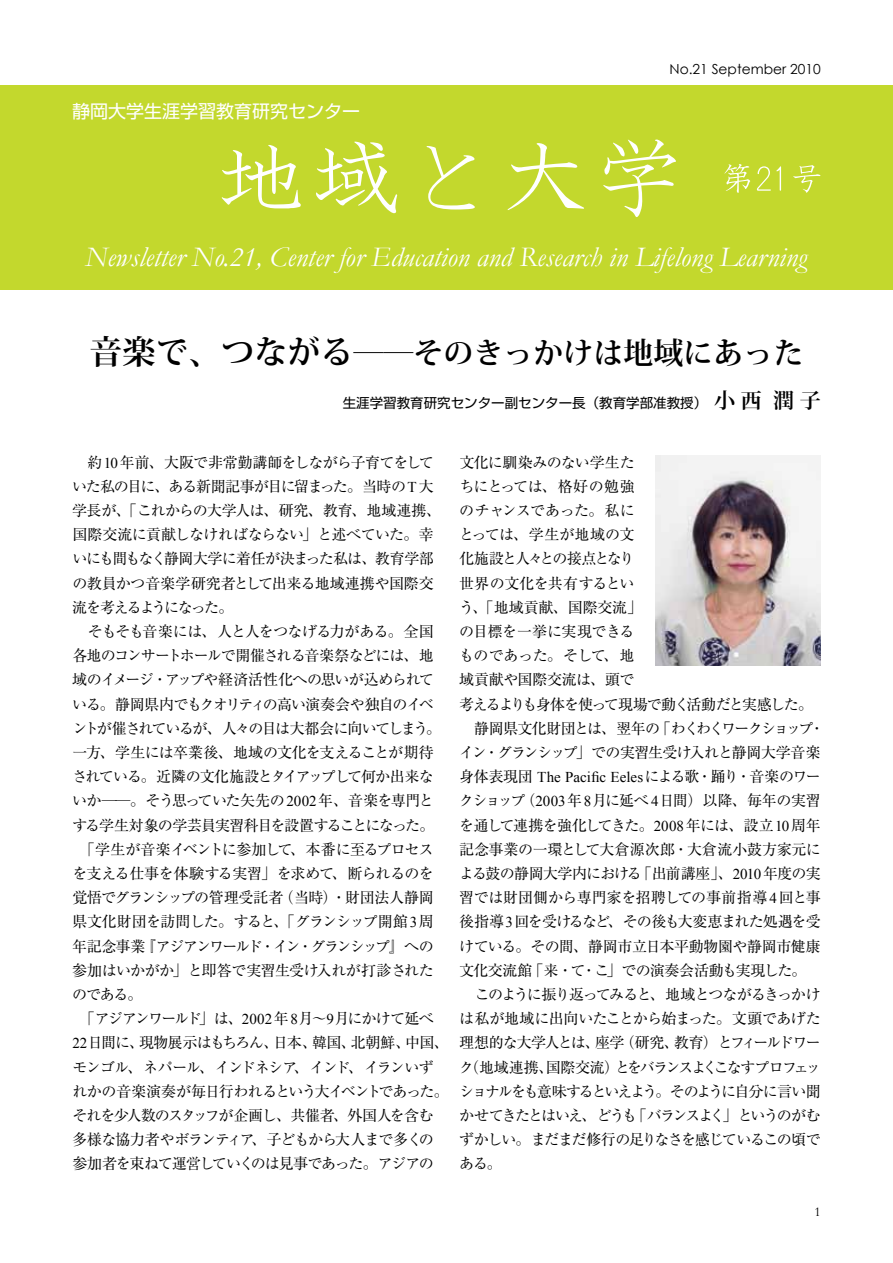
<style>
.page{position:relative;width:893px;height:1263px;background:#fff}
.page>*{position:absolute;margin:0;border:0;box-sizing:border-box;transform-origin:0 0}
.t1{font:700 30px "Koz Min Pro";color:#000}
.t2{font:italic 28.5px "Garamond";color:#fff}
.t3{font:18px "Shin Go Pro";color:#fff}
.t4{font:15px/24.2px "Ryumin Pro";letter-spacing:-.06em;color:#000}
.t5{font:15px "Ryumin Pro";letter-spacing:-.035em;color:#000}
.t6{font:15px "Ryumin Pro";letter-spacing:-.03em;color:#000}
.t7{font:15px "Ryumin Pro";letter-spacing:-.02em;color:#000}
.t8{font:15px "Ryumin Pro";letter-spacing:-.085em;color:#000}
.t9{font:15px "Ryumin Pro";letter-spacing:-.115em;color:#000}
.t10{font:15px "Ryumin Pro";letter-spacing:-.11em;color:#000}
.t11{font:15px "Ryumin Pro";letter-spacing:-.04em;color:#000}
.t12{font:15px "Ryumin Pro";letter-spacing:-.12em;color:#000}
.t13{font:15px "Ryumin Pro";letter-spacing:-.09em;color:#000}
.t14{font:15px "Ryumin Pro";letter-spacing:-.135em;color:#000}
.t15{font:15px "Ryumin Pro";letter-spacing:-.125em;color:#000}
.t16{font:15px "Ryumin Pro";letter-spacing:-.025em;color:#000}
.t17{font:15px "Ryumin Pro";letter-spacing:-.1em;color:#000}
.t18{font:15px "Ryumin Pro";letter-spacing:-.095em;color:#000}
.t19{font:15px "Ryumin Pro";letter-spacing:-.015em;color:#000}
.t20{font:15px "Ryumin Pro";letter-spacing:-.13em;color:#000}
.t21{font:15px "Ryumin Pro";letter-spacing:-.01em;color:#000}
.t22{font:13.8px "Century Gothic";color:#000}
.t23{font:13.5px "Shin Go Pro";color:#000}
.t24{font:13.5px "Garamond";color:#000}
.s1{font-size:33px}
.s2{font-family:"Koz Min Pro";font-weight:700;font-size:21px}
.s3{font-family:"Times New Roman"}
</style>
<div class="page">
<div style="left:0;top:85px;width:893px;height:204px;background:#c3d82d"></div>
<svg style="left:222px;top:139px;width:454px;height:78px"></svg>
<svg style="left:724px;top:164px;width:97px;height:29px"></svg>
<img style="left:656px;top:455px;width:165px;height:211px">
<p class="t3" style="left:72px;top:96px;width:289px">静岡大学生涯学習教育研究センター</p>
<p class="t22" style="left:669px;top:60px;width:153px">No.21 September 2010</p>
<h2 class="t2" style="left:85px;top:238px;width:724px">Newsletter No.21, Center for Education and Research in Lifelong Learning</h2>
<h1 class="t1" style="left:89px;top:331px;width:716px"><span class="s1">音楽で、つながる</span>――そのきっかけは地域にあった</h1>
<p class="t23" style="left:343px;top:391px;width:479px">生涯学習教育研究センター副センター長（教育学部准教授）　<span class="s2">小 西 潤 子</span></p>
<p class="t4" style="left:72px;top:449px;width:370px;text-indent:15px">約<span class="s3">10</span> 年前、大阪で非常勤講師をしながら子育てをしていた私の目に、ある新聞記事が目に留まった。当時の <span class="s3">T</span> 大学長が、「これからの大学人は、研究、教育、地域連携、国際交流に貢献しなければならない」と述べていた。幸いにも間もなく静岡大学に着任が決まった私は、教育学部の教員かつ音楽学研究者として出来る地域連携や国際交流を考えるようになった。</p>
<p class="t11" style="left:88px;top:620px;width:347px">そもそも音楽には、人と人をつなげる力がある。全国</p>
<p class="t4" style="left:72px;top:642px;width:363px">各地のコンサートホールで開催される音楽祭などには、地</p>
<p class="t4" style="left:72px;top:667px;width:363px">域のイメージ・アップや経済活性化への思いが込められて</p>
<p class="t4" style="left:72px;top:691px;width:363px">いる。静岡県内でもクオリティの高い演奏会や独自のイベ</p>
<p class="t9" style="left:72px;top:716px;width:370px">ントが催されているが、人々の目は大都会に向いてしまう。</p>
<p class="t4" style="left:72px;top:739px;width:363px">一方、学生には卒業後、地域の文化を支えることが期待</p>
<p class="t4" style="left:72px;top:763px;width:363px">されている。近隣の文化施設とタイアップして何か出来な</p>
<p class="t4" style="left:72px;top:788px;width:363px">いか──。そう思っていた矢先の<span class="s3">2002</span>年、音楽を専門と</p>
<p class="t4" style="left:72px;top:812px;width:364px">する学生対象の学芸員実習科目を設置することになった。</p>
<p class="t5" style="left:80px;top:837px;width:355px">「学生が音楽イベントに参加して、本番に至るプロセス</p>
<p class="t5" style="left:72px;top:861px;width:363px">を支える仕事を体験する実習」を求めて、断られるのを</p>
<p class="t16" style="left:72px;top:886px;width:363px">覚悟でグランシップの管理受託者（当時）・財団法人静岡</p>
<p class="t4" style="left:72px;top:909px;width:363px">県文化財団を訪問した。すると、「グランシップ開館 <span class="s3">3</span>周</p>
<p class="t9" style="left:72px;top:934px;width:363px">年記念事業『アジアンワールド・イン・グランシップ』への</p>
<p class="t6" style="left:72px;top:958px;width:363px">参加はいかがか」と即答で実習生受け入れが打診された</p>
<p class="t4" style="left:72px;top:981px;width:72px">のである。</p>
<p class="t10" style="left:80px;top:1007px;width:355px">「アジアンワールド」は、<span class="s3">2002</span> 年 <span class="s3">8</span>月～<span class="s3">9</span>月にかけて延べ</p>
<p class="t4" style="left:72px;top:1030px;width:378px"><span class="s3">22</span>日間に、現物展示はもちろん、日本、韓国、北朝鮮、中国、</p>
<p class="t17" style="left:72px;top:1055px;width:363px">モンゴル、ネパール、インドネシア、インド、イランいず</p>
<p class="t4" style="left:72px;top:1078px;width:378px">れかの音楽演奏が毎日行われるという大イベントであった。</p>
<p class="t4" style="left:72px;top:1102px;width:363px">それを少人数のスタッフが企画し、共催者、外国人を含む</p>
<p class="t4" style="left:72px;top:1126px;width:363px">多様な協力者やボランティア、子どもから大人まで多くの</p>
<p class="t8" style="left:72px;top:1152px;width:363px">参加者を束ねて運営していくのは見事であった。アジアの</p>
<p class="t19" style="left:459px;top:450px;width:177px">文化に馴染みのない学生た</p>
<p class="t5" style="left:459px;top:474px;width:177px">ちにとっては、格好の勉強</p>
<p class="t7" style="left:459px;top:499px;width:177px">のチャンスであった。私に</p>
<p class="t21" style="left:459px;top:523px;width:177px">とっては、学生が地域の文</p>
<p class="t20" style="left:459px;top:547px;width:177px">化施設と人々との接点となり</p>
<p class="t7" style="left:459px;top:571px;width:177px">世界の文化を共有するとい</p>
<p class="t19" style="left:459px;top:595px;width:184px">う、「地域貢献、国際交流」</p>
<p class="t6" style="left:459px;top:620px;width:177px">の目標を一挙に実現できる</p>
<p class="t11" style="left:459px;top:644px;width:177px">ものであった。そして、地</p>
<p class="t7" style="left:459px;top:668px;width:177px">域貢献や国際交流は、頭で</p>
<p class="t18" style="left:459px;top:692px;width:355px">考えるよりも身体を使って現場で動く活動だと実感した。</p>
<p class="t10" style="left:474px;top:716px;width:352px">静岡県文化財団とは、翌年の「わくわくワークショップ・</p>
<p class="t4" style="left:459px;top:739px;width:363px">イン・グランシップ」での実習生受け入れと静岡大学音楽</p>
<p class="t4" style="left:459px;top:763px;width:363px">身体表現団 <span class="s3">The Pacific Eeles</span>による歌・踊り・音楽のワー</p>
<p class="t4" style="left:459px;top:788px;width:363px">クショップ（<span class="s3">2003</span>年<span class="s3">8</span>月に延べ<span class="s3">4</span>日間）以降、毎年の実習</p>
<p class="t4" style="left:459px;top:812px;width:363px">を通して連携を強化してきた。<span class="s3">2008</span> 年には、設立<span class="s3">10</span>周年</p>
<p class="t7" style="left:459px;top:837px;width:363px">記念事業の一環として大倉源次郎・大倉流小鼓方家元に</p>
<p class="t4" style="left:459px;top:860px;width:363px">よる鼓の静岡大学内における「出前講座」、<span class="s3">2010</span> 年度の実</p>
<p class="t7" style="left:459px;top:886px;width:363px">習では財団側から専門家を招聘しての事前指導 <span class="s3">4</span>回と事</p>
<p class="t4" style="left:459px;top:909px;width:363px">後指導 <span class="s3">3</span>回を受けるなど、その後も大変恵まれた処遇を受</p>
<p class="t5" style="left:459px;top:934px;width:363px">けている。その間、静岡市立日本平動物園や静岡市健康</p>
<p class="t6" style="left:459px;top:958px;width:349px">文化交流館「来・て・こ」での演奏会活動も実現した。</p>
<p class="t8" style="left:475px;top:982px;width:347px">このように振り返ってみると、地域とつながるきっかけ</p>
<p class="t6" style="left:459px;top:1007px;width:363px">は私が地域に出向いたことから始まった。文頭であげた</p>
<p class="t13" style="left:459px;top:1031px;width:363px">理想的な大学人とは、座学（研究、教育）とフィールドワー</p>
<p class="t12" style="left:459px;top:1055px;width:363px">ク（地域連携、国際交流）とをバランスよくこなすプロフェッ</p>
<p class="t14" style="left:459px;top:1079px;width:363px">ショナルをも意味するといえよう。そのように自分に言い聞</p>
<p class="t15" style="left:459px;top:1103px;width:363px">かせてきたとはいえ、どうも「バランスよく」というのがむ</p>
<p class="t8" style="left:459px;top:1128px;width:363px">ずかしい。まだまだ修行の足りなさを感じているこの頃で</p>
<p class="t4" style="left:459px;top:1150px;width:44px">ある。</p>
<p class="t24" style="left:814px;top:1203px;width:8px">1</p>
</div>
